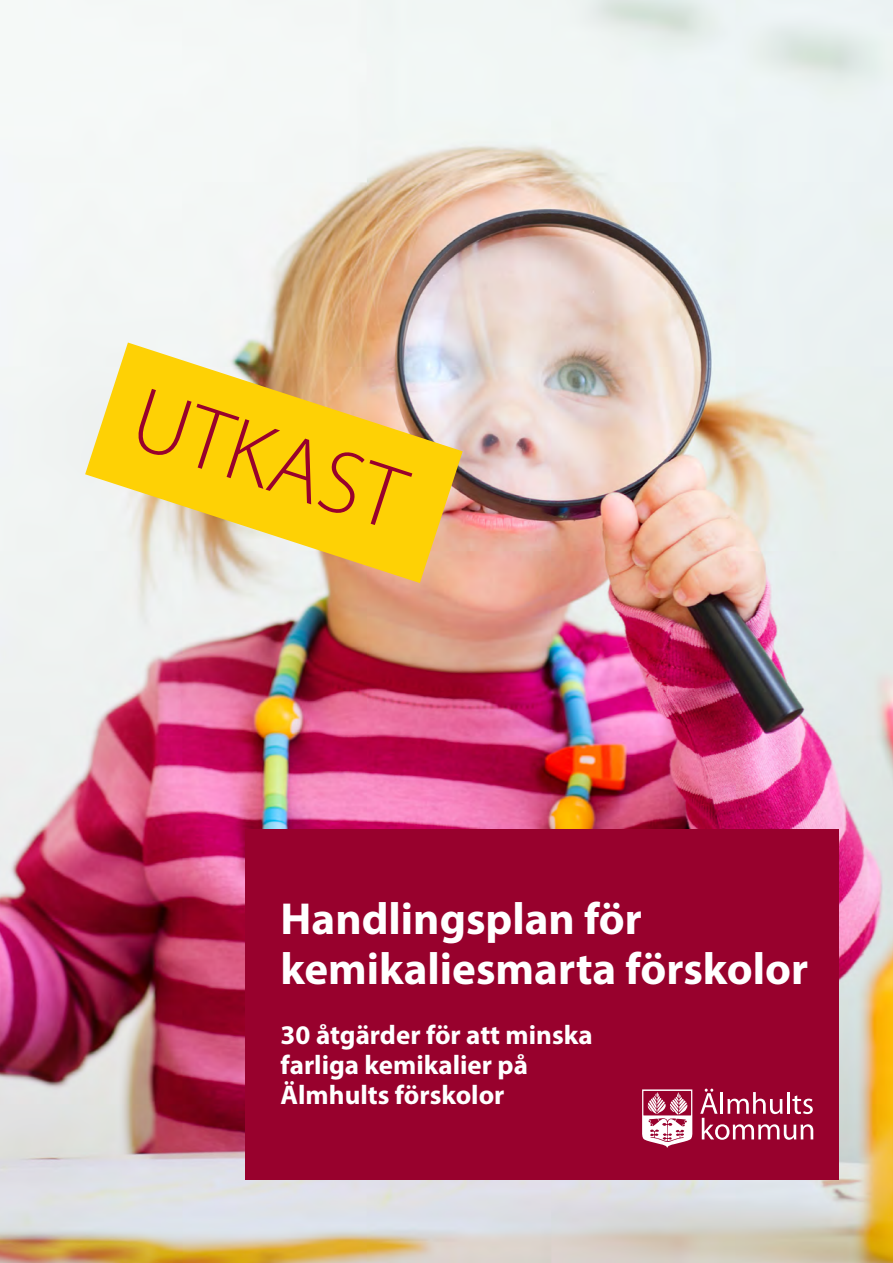
<style>
.page{position:relative;width:893px;height:1263px;background:#fff}
.page>*{position:absolute;margin:0;border:0;box-sizing:border-box;transform-origin:0 0}
.t1{font:300 90px "Myriad Pro";color:#98012d}
.t2{font:700 45px/49.5px "Myriad Pro";color:#fff}
.t3{font:700 27px/30px "Myriad Pro";color:#fff}
</style>
<div class="page">
<img style="left:0;top:0;width:893px;height:1263px">
<div style="left:246px;top:829px;width:593px;height:351px;background:#98012d"></div>
<svg style="left:700px;top:1089px;width:113px;height:51px"></svg>
<svg style="left:642px;top:1089px;width:50px;height:59px"></svg>
<svg style="left:85px;top:343px;width:378px;height:240px;background:#f0cf5a"></svg>
<p class="t1" style="left:152px;top:364px;width:282px;rotate:18deg">UTKAST</p>
<p class="t2" style="left:281px;top:893px;width:529px">Handlingsplan för kemikaliesmarta förskolor</p>
<p class="t3" style="left:281px;top:1018px;width:314px">30 åtgärder för att minska farliga kemikalier på<br>Älmhults förskolor</p>
</div>
